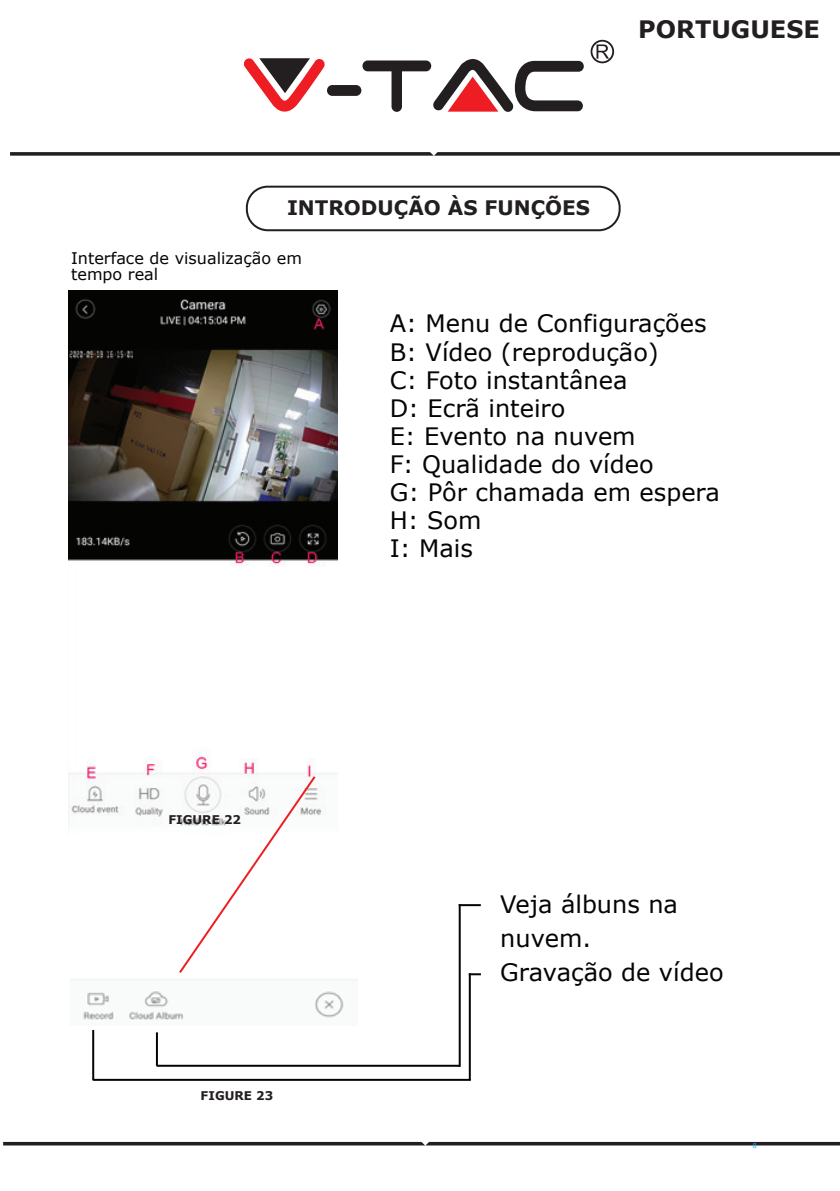
<style>
.page{position:relative;width:840px;height:1191px;background:#fff}
.page>*{position:absolute;margin:0;border:0;box-sizing:border-box;transform-origin:0 0}
.t1{font:24px/28px "Verdana";color:#050504}
.t2{font:700 24px "Verdana";color:#231f20}
.t3{font:700 20px "Verdana Pro";color:#231f20}
.t4{font:16px/16px "Verdana";color:#050504}
.t5{font:700 12px "Verdana Pro";color:#231f20}
.t6{font:8px "Calibri";color:#29abe2}
</style>
<div class="page">
<img style="left:68px;top:290px;width:269px;height:536px">
<svg style="left:10px;top:152px;width:829px;height:4px;background:#3b3738"></svg>
<hr style="left:3px;top:1142px;width:836px;height:3px;background:#231f20">
<div style="left:327px;top:85px;width:34px;height:11px;background:#231f20;border-radius:5px"></div>
<div style="left:362px;top:60px;width:69px;height:11px;background:#231f20;border-radius:5px"></div>
<div style="left:391px;top:62px;width:11px;height:50px;background:#231f20;border-radius:5px"></div>
<svg style="left:243px;top:58px;width:82px;height:54px"></svg>
<svg style="left:433px;top:59px;width:150px;height:53px"></svg>
<svg style="left:590px;top:40px;width:23px;height:23px"></svg>
<div style="left:246px;top:186px;width:374px;height:45px;border:2px solid #231f20;border-radius:21px"></div>
<hr style="left:92px;top:1030px;width:2px;height:50px;background:#050504">
<hr style="left:156px;top:1032px;width:2px;height:33px;background:#050504">
<hr style="left:93px;top:1078px;width:377px;height:2px;background:#050504">
<hr style="left:156px;top:1064px;width:303px;height:2px;background:#050504">
<hr style="left:458px;top:904px;width:2px;height:163px;background:#050504">
<hr style="left:458px;top:904px;width:22px;height:2px;background:#050504">
<hr style="left:468px;top:973px;width:2px;height:106px;background:#050504">
<svg style="left:468px;top:973px;width:12px;height:2px"></svg>
<img style="left:83px;top:991px;width:261px;height:29px">
<svg style="left:177px;top:774px;width:140px;height:199px"></svg>
<p class="t2" style="left:638px;top:12px;width:183px">PORTUGUESE</p>
<p class="t3" style="left:287px;top:195px;width:304px">INTRODUÇÃO ÀS FUNÇÕES</p>
<p class="t4" style="left:71px;top:250px;width:232px">Interface de visualização em tempo real</p>
<p class="t1" style="left:389px;top:309px;width:331px">A: Menu de Configurações<br>B: Vídeo (reprodução)<br>C: Foto instantânea<br>D: Ecrã inteiro<br>E: Evento na nuvem<br>F: Qualidade do vídeo<br>G: Pôr chamada em espera<br>H: Som<br>I: Mais</p>
<p class="t5" style="left:168px;top:811px;width:74px">FIGURE 22</p>
<p class="t5" style="left:200px;top:1088px;width:74px">FIGURE 23</p>
<p class="t1" style="left:500px;top:887px;width:225px;line-height:34px">Veja álbuns na nuvem.<br>Gravação de vídeo</p>
<p class="t6" style="left:752px;top:1139px;width:6px">8</p>
</div>
